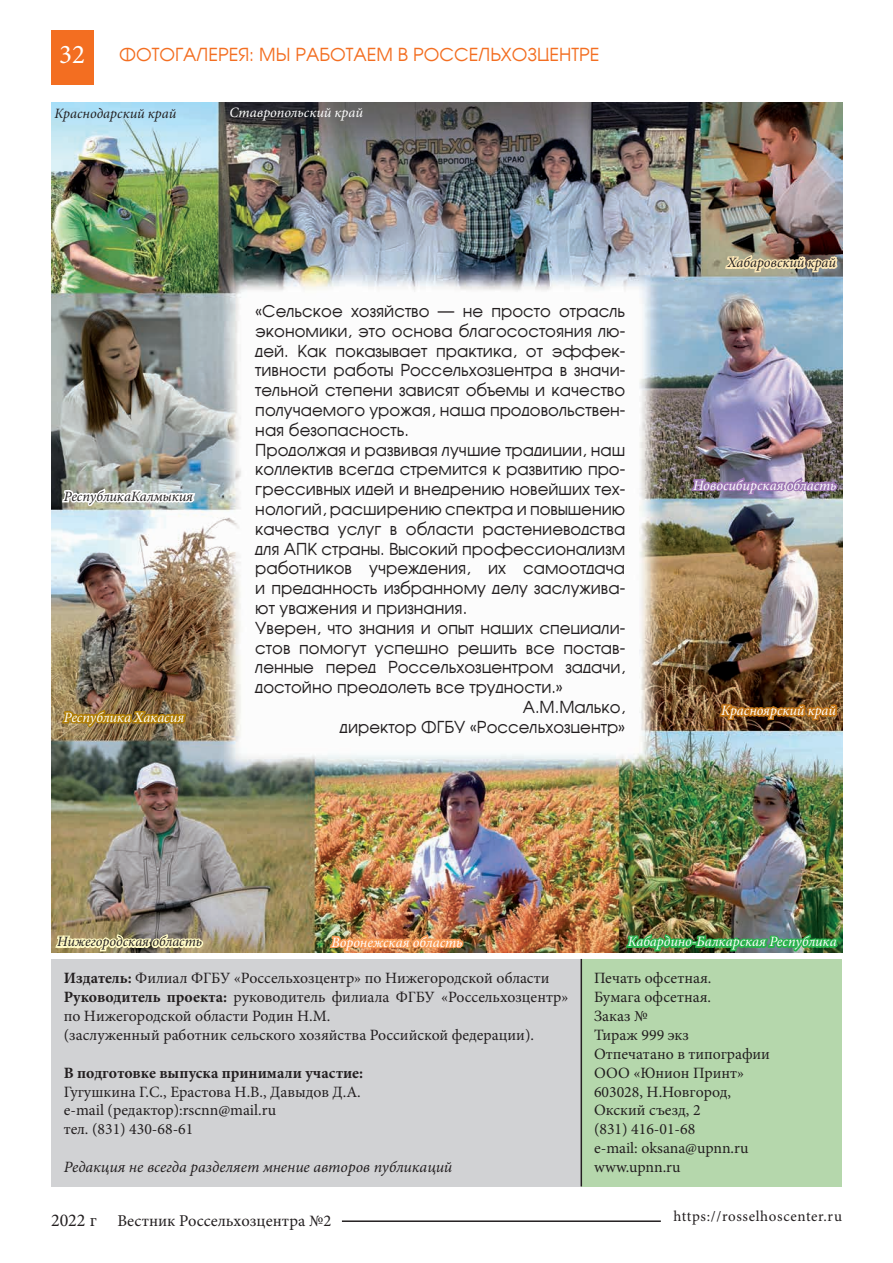
<style>
.page{position:relative;width:893px;height:1263px;background:#fff}
.page>*{position:absolute;margin:0;border:0;box-sizing:border-box;transform-origin:0 0}
.t1{font:27px "Minion Pro";color:#fff}
.t2{font:18px "Avant Garde";color:#f36e21}
.t3{font:16.5px "Avant Garde";color:#231f20}
.t4{font:16.5px "Minion Pro";color:#231f20}
.t5{font:15.75px/18.9px "Minion Pro";color:#231f20}
.t6{font:italic 15.75px "Minion Pro";color:#231f20}
.t7{font:700 15.75px "Minion Pro";color:#231f20}
.t8{font:15px "Minion Pro";letter-spacing:.045em;color:#231f20}
.t9{font:italic 14.25px "Minion Pro";color:#fff}
.t10{font:italic 14.25px "Minion Pro";color:#231f20}
.s1{font-weight:700}
.s2{font-size:18px}
</style>
<div class="page">
<hr style="left:342px;top:1220px;width:319px;height:2px;background:#231f20">
<div style="left:51px;top:30px;width:42px;height:55px;background:#f36e21"></div>
<div style="left:51px;top:959px;width:530px;height:227px;background:#d1d2d4"></div>
<div style="left:581px;top:959px;width:261px;height:227px;background:#b5d7ac"></div>
<hr style="left:581px;top:959px;width:1px;height:227px;background:#231f20">
<img style="left:51px;top:102px;width:791px;height:850px">
<img style="left:723px;top:223px;width:117px;height:51px">
<img style="left:624px;top:809px;width:216px;height:144px">
<img style="left:689px;top:446px;width:151px;height:50px">
<svg style="left:717px;top:678px;width:123px;height:44px"></svg>
<img style="left:60px;top:685px;width:132px;height:54px">
<img style="left:53px;top:810px;width:152px;height:143px">
<img style="left:60px;top:461px;width:141px;height:57px">
<img style="left:328px;top:910px;width:138px;height:43px">
<h1 class="t1" style="left:59px;top:36px;width:27px">32</h1>
<p class="t2" style="left:119px;top:45px;width:482px">ФОТОГАЛЕРЕЯ: МЫ РАБОТАЕМ В РОССЕЛЬХОЗЦЕНТРЕ</p>
<p class="t10" style="left:54px;top:104px;width:124px">Краснодарский край</p>
<p class="t9" style="left:230px;top:103px;width:135px">Ставропольский край</p>
<p class="t10" style="left:64px;top:487px;width:131px">РеспубликаКалмыкия</p>
<p class="t9" style="left:64px;top:708px;width:122px">Республика Хакасия</p>
<p class="t3" style="left:255px;top:302px;width:371px">«Сельское хозяйство — не просто отрасль</p>
<p class="t3" style="left:255px;top:321px;width:371px">экономики, это основа благосостояния лю-</p>
<p class="t3" style="left:255px;top:341px;width:371px">дей. Как показывает практика, от эффек-</p>
<p class="t3" style="left:255px;top:361px;width:371px">тивности работы Россельхозцентра в значи-</p>
<p class="t3" style="left:255px;top:381px;width:371px">тельной степени зависят объемы и качество</p>
<p class="t3" style="left:255px;top:401px;width:371px">получаемого урожая, наша продовольствен-</p>
<p class="t3" style="left:255px;top:420px;width:155px">ная безопасность.</p>
<p class="t3" style="left:255px;top:440px;width:371px">Продолжая и развивая лучшие традиции, наш</p>
<p class="t3" style="left:255px;top:460px;width:371px">коллектив всегда стремится к развитию про-</p>
<p class="t3" style="left:255px;top:480px;width:371px">грессивных идей и внедрению новейших тех-</p>
<p class="t3" style="left:255px;top:500px;width:371px">нологий, расширению спектра и повышению</p>
<p class="t3" style="left:255px;top:519px;width:371px">качества услуг в области растениеводства</p>
<p class="t3" style="left:255px;top:539px;width:371px">для АПК страны. Высокий профессионализм</p>
<p class="t3" style="left:255px;top:559px;width:371px">работников учреждения, их самоотдача</p>
<p class="t3" style="left:255px;top:579px;width:371px">и преданность избранному делу заслужива-</p>
<p class="t3" style="left:255px;top:599px;width:213px">ют уважения и признания.</p>
<p class="t3" style="left:255px;top:618px;width:371px">Уверен, что знания и опыт наших специали-</p>
<p class="t3" style="left:255px;top:638px;width:371px">стов помогут успешно решить все постав-</p>
<p class="t3" style="left:255px;top:658px;width:371px">ленные перед Россельхозцентром задачи,</p>
<p class="t3" style="left:255px;top:678px;width:309px">достойно преодолеть все трудности.»</p>
<p class="t3" style="left:523px;top:698px;width:104px">А.М.Малько,</p>
<p class="t3" style="left:340px;top:717px;width:287px">директор ФГБУ «Россельхозцентр»</p>
<p class="t10" style="left:727px;top:253px;width:110px">Хабаровский край</p>
<p class="t9" style="left:693px;top:475px;width:145px">Новосибирская область</p>
<p class="t9" style="left:721px;top:701px;width:117px">Красноярский край</p>
<p class="t10" style="left:57px;top:932px;width:147px">Нижегородская область</p>
<p class="t9" style="left:331px;top:932px;width:133px">Воронежская область</p>
<p class="t9" style="left:628px;top:932px;width:210px">Кабардино-Балкарская Республика</p>
<p class="t5" style="left:64px;top:969px;width:506px"><span class="s1">Издатель:</span> Филиал ФГБУ «Россельхозцентр» по Нижегородской области <span class="s1">Руководитель проекта:</span> руководитель филиала ФГБУ «Россельхозцентр» по Нижегородской области Родин Н.М.<br>(заслуженный работник сельского хозяйства Российской федерации).</p>
<p class="t7" style="left:64px;top:1061px;width:301px">В подготовке выпуска принимали участие:</p>
<p class="t5" style="left:64px;top:1082px;width:299px">Гугушкина Г.С., Ерастова Н.В., Давыдов Д.А. e-mail (редактор):rscnn@mail.ru<br>тел. (831) 430-68-61</p>
<p class="t6" style="left:64px;top:1156px;width:390px">Редакция не всегда разделяет мнение авторов публикаций</p>
<p class="t5" style="left:594px;top:969px;width:177px">Печать офсетная.<br>Бумага офсетная.<br>Заказ №<br>Тираж 999 экз<br>Отпечатано в типографии<br>ООО «Юнион Принт»<br>603028, Н.Новгород,<br>Окский съезд, 2<br>(831) 416-01-68<br>e-mail: oksana@upnn.ru www.upnn.ru</p>
<p class="t4" style="left:51px;top:1209px;width:282px"><span class="s2">2022 г</span> Вестник Россельхозцентра №2</p>
<p class="t8" style="left:673px;top:1206px;width:170px">https://rosselhoscenter.ru</p>
</div>
